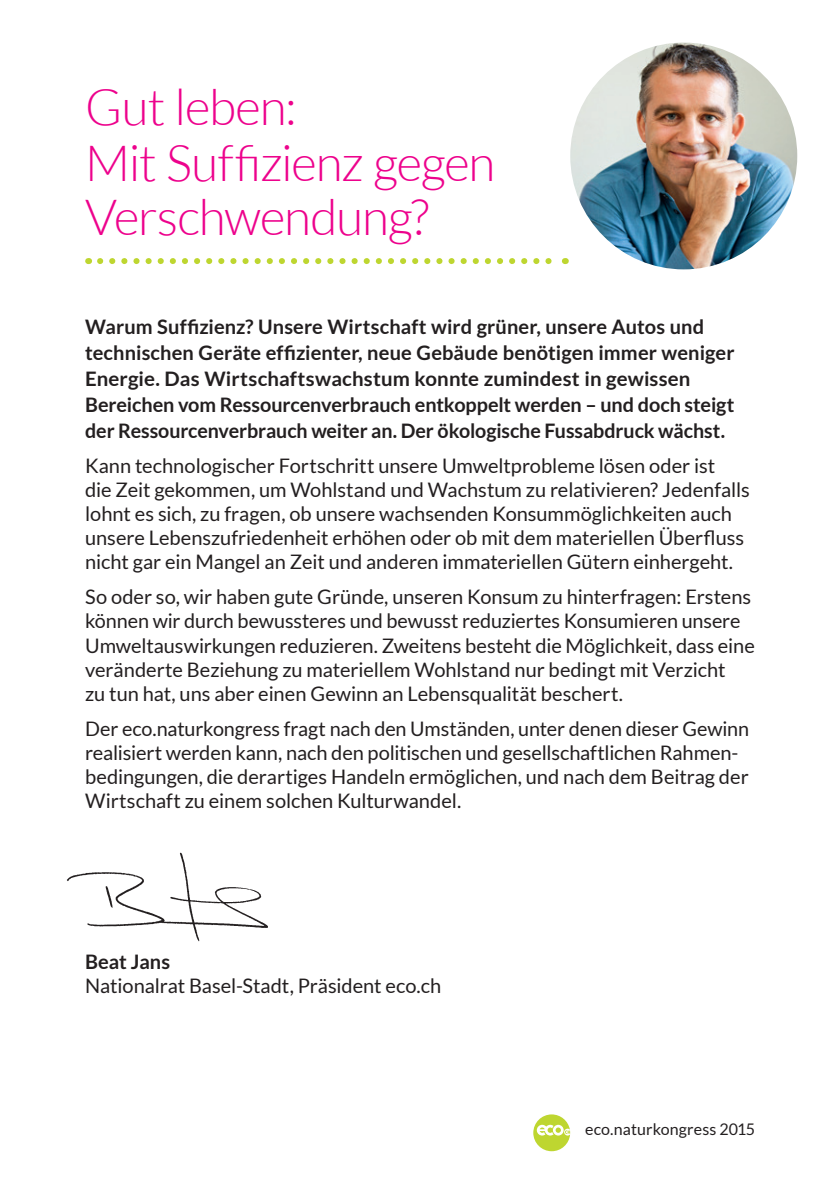
<style>
.page{position:relative;width:840px;height:1191px;background:#fff}
.page>*{position:absolute;margin:0;border:0;box-sizing:border-box;transform-origin:0 0}
.t1{font:300 50px/55px "Lato";letter-spacing:-.025em;color:#ed028c}
.t2{font:20px/24px "Lato";letter-spacing:-.005em;color:#231f20}
.t3{font:700 20px/26px "Lato";color:#231f20}
.t4{font:16px "Lato";letter-spacing:.005em;color:#231f20}
</style>
<div class="page">
<svg style="left:100px;top:258px;width:452px;height:6px"></svg>
<img style="left:570px;top:43px;width:226px;height:226px;border-radius:113px">
<img style="left:67px;top:852px;width:201px;height:90px">
<svg style="left:533px;top:1114px;width:37px;height:37px"></svg>
<h1 class="t1" style="left:85px;top:80px;width:411px">Gut leben:<br>Mit Suffizienz gegen<br>Verschwendung?</h1>
<p class="t3" style="left:85px;top:313px;width:650px">Warum Suffizienz? Unsere Wirtschaft wird grüner, unsere Autos und technischen Geräte effizienter, neue Gebäude benötigen immer weniger Energie. Das Wirtschaftswachstum konnte zumindest in gewissen Bereichen vom Ressourcenverbrauch entkoppelt werden – und doch steigt der Ressourcenverbrauch weiter an. Der ökologische Fussabdruck wächst.</p>
<p class="t2" style="left:85px;top:454px;width:665px">Kann technologischer Fortschritt unsere Umweltprobleme lösen oder ist<br>die Zeit gekommen, um Wohlstand und Wachstum zu relativieren? Jedenfalls lohnt es sich, zu fragen, ob unsere wachsenden Konsummöglichkeiten auch unsere Lebenszufriedenheit erhöhen oder ob mit dem materiellen Überfluss nicht gar ein Mangel an Zeit und anderen immateriellen Gütern einhergeht.</p>
<p class="t2" style="left:85px;top:585px;width:670px">So oder so, wir haben gute Gründe, unseren Konsum zu hinterfragen: Erstens können wir durch bewussteres und bewusst reduziertes Konsumieren unsere Umweltauswirkungen reduzieren. Zweitens besteht die Möglichkeit, dass eine veränderte Beziehung zu materiellem Wohlstand nur bedingt mit Verzicht<br>zu tun hat, uns aber einen Gewinn an Lebensqualität beschert.</p>
<p class="t2" style="left:85px;top:716px;width:665px">Der eco.naturkongress fragt nach den Umständen, unter denen dieser Gewinn realisiert werden kann, nach den politischen und gesellschaftlichen Rahmen&shy;bedingungen, die derartiges Handeln ermöglichen, und nach dem Beitrag der Wirtschaft zu einem solchen Kulturwandel.</p>
<p class="t3" style="left:85px;top:948px;width:86px">Beat Jans</p>
<p class="t2" style="left:85px;top:973px;width:357px">Nationalrat Basel-Stadt, Präsident eco.ch</p>
<p class="t4" style="left:584px;top:1120px;width:171px">eco.naturkongress 2015</p>
</div>
